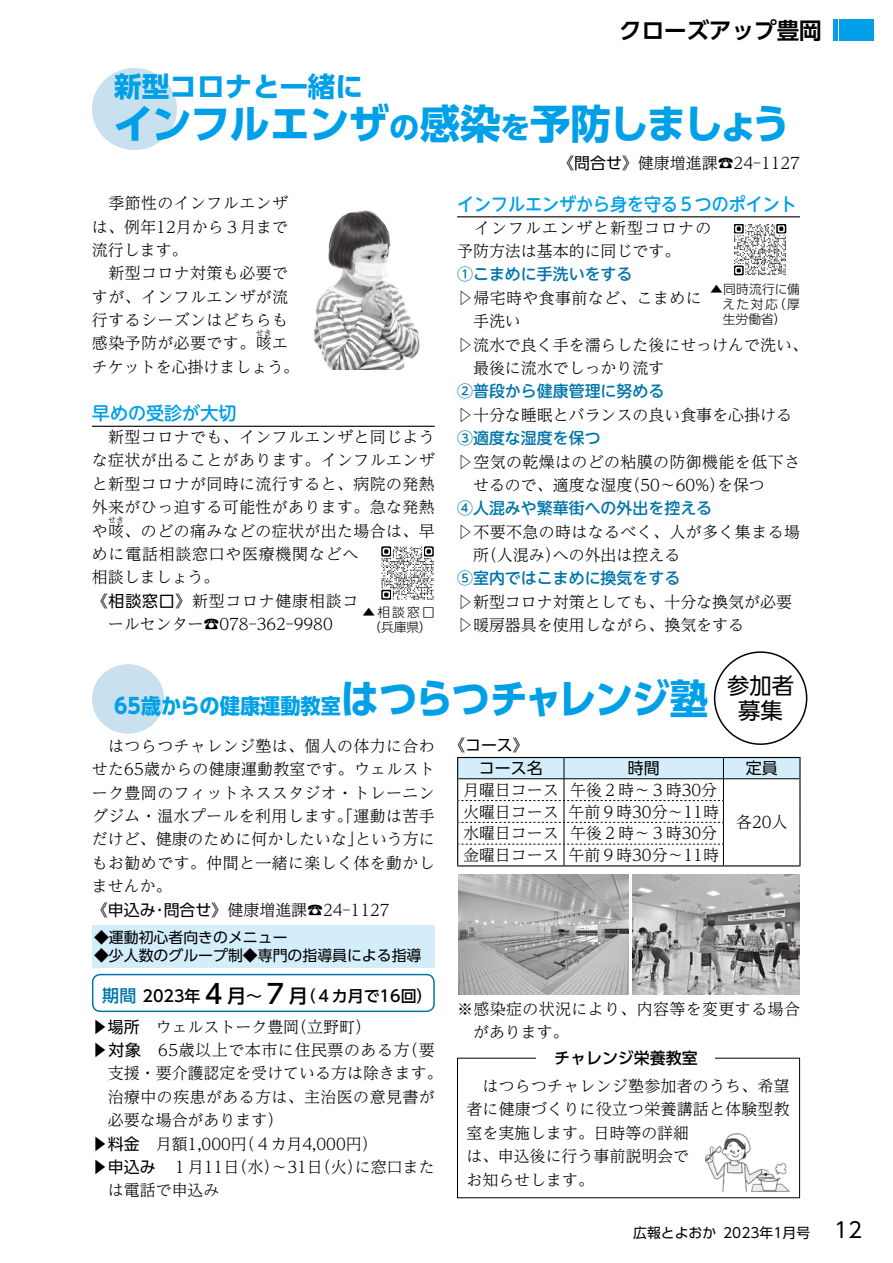
<style>
.page{position:relative;width:893px;height:1263px;background:#fff}
.page>*{position:absolute;margin:0;border:0;box-sizing:border-box;transform-origin:0 0}
.t1{font:700 40.35px "UD Shin Go Pro";letter-spacing:-.045em;color:#00a0e9}
.t2{font:700 27.6px "UD Shin Go Pro";color:#00a0e9}
.t3{font:500 26.55px "UD Shin Go Pr 6";color:#000}
.t4{font:700 22.5px "UD Shin Go Pr 6 De";color:#000}
.t5{font:22.35px/25.5px "UD Shin Go Pr 6";color:#000;text-align:center}
.t6{font:700 21.3px "UD Shin Go Pro";color:#00a0e9;scale:.95 1}
.t7{font:21.3px "UD Shin Go Pr 6";color:#000}
.t8{font:500 19.2px "UD Shin Go Pr 6";color:#000}
.t9{font:500 18px "UD Shin M Go Pro";color:#00a0e9;scale:.94 1}
.t10{font:500 18px "UD Shin M Go Pro";color:#00a0e9}
.t11{font:300 15.9px/23.4px "UD Reimin Pr 6";letter-spacing:.015em;color:#000}
.t12{font:500 15.9px "UD Shin M Go Pro";color:#0075a9}
.t13{font:300 15.9px "UD Reimin Pr 6";letter-spacing:.045em;color:#000}
.t14{font:300 15.9px/23.4px "UD Reimin Pr 6";letter-spacing:.065em;color:#000}
.t15{font:500 15.9px "UD Shin Go Pr 6";color:#000}
.t16{font:300 15.9px "UD Reimin Pr 6";letter-spacing:.035em;color:#000}
.t17{font:15.9px "UD Shin Go Pr 6";color:#000}
.t18{font:14.85px "UD Shin Go Pr 6";color:#000}
.t19{font:13.8px "UD Shin Go Pr 6";color:#000}
.t20{font:300 12.75px/14.9px "UD Shin Go Pr 6";letter-spacing:.02em;color:#000;text-align:right}
.t21{font:300 12.75px/14.9px "UD Shin Go Pr 6";letter-spacing:.04em;color:#000}
.t22{font:300 7.95px "UD Reimin Pr 6";color:#000}
.s1{font-size:30.3px}
.s2{font-family:"UD Shin Go Pr 6";font-weight:400}
.s3{font-family:"Gothic BBB Pr 5";font-weight:500}
.s4{font-size:40.35px}
.s5{font-size:15.9px}
.s6{font-size:19.2px}
.s7{font-size:16.95px;color:#0075a9}
</style>
<div class="page">
<div style="left:457px;top:1058px;width:343px;height:140px;border:1px solid #000"></div>
<div style="left:92px;top:68px;width:85px;height:82px;background:#c9e1ef;border-radius:50%"></div>
<div style="left:92px;top:664px;width:72px;height:70px;background:#c9e1ef;border-radius:50%"></div>
<hr style="left:457px;top:216px;width:343px;height:1px;background:#000">
<hr style="left:92px;top:426px;width:343px;height:1px;background:#000">
<img style="left:314px;top:210px;width:106px;height:160px">
<div style="left:714px;top:651px;width:93px;height:94px;border:2px solid #000;border-radius:50%"></div>
<hr style="left:723px;top:865px;width:77px;height:1px;background:#000">
<hr style="left:457px;top:865px;width:107px;height:1px;background:#000">
<hr style="left:564px;top:865px;width:159px;height:1px;background:#000">
<svg style="left:457px;top:757px;width:343px;height:108px"></svg>
<img style="left:458px;top:875px;width:170px;height:119px">
<img style="left:632px;top:875px;width:168px;height:119px">
<div style="left:92px;top:974px;width:343px;height:38px;border:2px solid #0075a9;border-radius:8px"></div>
<div style="left:92px;top:925px;width:343px;height:42px;background:#d3edfb"></div>
<img style="left:705px;top:1134px;width:85px;height:57px">
<div style="left:537px;top:1050px;width:178px;height:17px;background:#fff"></div>
<img style="left:733px;top:224px;width:54px;height:52px">
<img style="left:381px;top:546px;width:53px;height:54px">
<div style="left:840px;top:20px;width:34px;height:21px;background:#00a0e9"></div>
<div style="left:833px;top:20px;width:5px;height:21px;background:#00a0e9"></div>
<h3 class="t4" style="left:619px;top:12px;width:204px">クローズアップ豊岡</h3>
<h2 class="t2" style="left:114px;top:64px;width:250px">新型コロナと一緒に</h2>
<h1 class="t1" style="left:113px;top:90px;width:679px">インフルエンザ<span class="s1">の</span>感染<span class="s1">を</span>予防しましょう</h1>
<p class="t11" style="left:92px;top:191px;width:198px">　季節性のインフルエンザは、例年12月から３月まで流行します。<br>　新型コロナ対策も必要ですが、インフルエンザが流行するシーズンはどちらも感染予防が必要です。咳エ</p>
<p class="t22" style="left:256px;top:326px;width:17px">せき</p>
<p class="t11" style="left:92px;top:355px;width:209px">チケットを心掛けましょう。</p>
<p class="t10" style="left:92px;top:399px;width:146px">早めの受診が大切</p>
<p class="t11" style="left:92px;top:425px;width:344px;text-align:justify">　新型コロナでも、インフルエンザと同じような症状が出ることがあります。インフルエンザと新型コロナが同時に流行すると、病院の発熱外来がひっ迫する可能性があります。急な発熱や咳、のどの痛みなどの症状が出た場合は、早</p>
<p class="t22" style="left:108px;top:513px;width:17px">せき</p>
<p class="t13" style="left:92px;top:541px;width:268px">めに電話相談窓口や医療機関などへ</p>
<p class="t11" style="left:92px;top:565px;width:129px">相談しましょう。</p>
<p class="t13" style="left:92px;top:588px;width:268px"><span class="s2">《相談窓口》</span>新型コロナ健康相談コ</p>
<p class="t11" style="left:108px;top:612px;width:226px">ールセンター☎078-362-9980</p>
<p class="t20" style="left:362px;top:604px;width:74px;text-align:center">▲相談窓口（兵庫県(</p>
<p class="t11" style="left:558px;top:151px;width:243px"><span class="s2">《問合せ》</span>健康増進課☎24-1127</p>
<p class="t9" style="left:457px;top:189px;width:363px">インフルエンザから身を守る５つのポイント</p>
<p class="t14" style="left:457px;top:215px;width:256px">　インフルエンザと新型コロナの予防方法は基本的に同じです。</p>
<p class="t12" style="left:457px;top:261px;width:177px">①こまめに手洗いをする</p>
<p class="t11" style="left:457px;top:285px;width:246px"><span class="s3">▷</span>帰宅時や食事前など、こまめに</p>
<p class="t11" style="left:473px;top:309px;width:49px">手洗い</p>
<p class="t11" style="left:457px;top:332px;width:352px"><span class="s3">▷</span>流水で良く手を濡らした後にせっけんで洗い、</p>
<p class="t11" style="left:473px;top:356px;width:193px">最後に流水でしっかり流す</p>
<p class="t12" style="left:457px;top:378px;width:209px">②普段から健康管理に努める</p>
<p class="t11" style="left:457px;top:402px;width:336px"><span class="s3">▷</span>十分な睡眠とバランスの良い食事を心掛ける</p>
<p class="t12" style="left:457px;top:425px;width:145px">③適度な湿度を保つ</p>
<p class="t11" style="left:717px;top:449px;width:84px;text-indent:-260px"><span class="s3">▷</span>空気の乾燥はのどの粘膜の防御機能を低下さを保つ</p>
<p class="t20" style="left:710px;top:281px;width:91px"><span class="s3">▲</span>同時流行に備（厚</p>
<p class="t21" style="left:723px;top:296px;width:66px">えた対応生労働省(</p>
<p class="t11" style="left:625px;top:473px;width:102px">（50〜60%）</p>
<p class="t11" style="left:473px;top:473px;width:161px">せるので、適度な湿度</p>
<p class="t12" style="left:457px;top:495px;width:257px">④人混みや繁華街への外出を控える</p>
<p class="t11" style="left:553px;top:519px;width:249px;text-indent:-96px"><span class="s3">▷</span>不要不急の時はなるべく、人が多く集まる場への外出は控える</p>
<p class="t11" style="left:473px;top:543px;width:89px">（所人混み）</p>
<p class="t12" style="left:457px;top:565px;width:225px">⑤室内ではこまめに換気をする</p>
<p class="t11" style="left:457px;top:590px;width:336px"><span class="s3">▷</span>新型コロナ対策としても、十分な換気が必要<span class="s3">▷</span>暖房器具を使用しながら、換気をする</p>
<h3 class="t6" style="left:114px;top:689px;width:627px">65歳からの健康運動教室<span class="s4">はつらつチャレンジ塾</span></h3>
<p class="t11" style="left:92px;top:733px;width:344px;text-align:right">　はつらつチャレンジ塾は、個人の体力に合わせた65歳からの健康運動教室です。ウェルストーク豊岡のフィットネススタジオ・トレーニングジム・温水プールを利用します。「運動は苦手という方に</p>
<p class="t11" style="left:92px;top:827px;width:344px">だけど、健康のために何かしたいな」<br>もお勧めです。仲間と一緒に楽しく体を動かしませんか。<br><span class="s2">《申込み･問合せ》</span>健康増進課☎24-1127</p>
<p class="t18" style="left:94px;top:925px;width:195px">◆運動初心者向きのメニュー</p>
<p class="t18" style="left:94px;top:943px;width:329px">◆少人数のグループ制◆専門の指導員による指導</p>
<p class="t17" style="left:449px;top:732px;width:81px">《コース《</p>
<p class="t17" style="left:479px;top:755px;width:65px">コース名</p>
<p class="t17" style="left:628px;top:755px;width:33px">時間</p>
<p class="t11" style="left:463px;top:777px;width:97px">月曜日コース</p>
<p class="t11" style="left:570px;top:777px;width:149px">午後２時〜３時30分</p>
<p class="t11" style="left:463px;top:799px;width:97px">火曜日コース</p>
<p class="t11" style="left:568px;top:799px;width:152px">午前９時30分〜11時</p>
<p class="t11" style="left:463px;top:821px;width:97px">水曜日コース</p>
<p class="t11" style="left:570px;top:821px;width:149px">午後２時〜３時30分</p>
<p class="t11" style="left:463px;top:843px;width:97px">金曜日コース</p>
<p class="t11" style="left:568px;top:843px;width:152px">午前９時30分〜11時</p>
<h3 class="t5" style="left:727px;top:672px;width:68px">参加者募集</h3>
<p class="t17" style="left:746px;top:755px;width:33px">定員</p>
<p class="t11" style="left:736px;top:810px;width:53px">各20人</p>
<h3 class="t3" style="left:185px;top:972px;width:44px">４<span class="s5">年</span></h3>
<h3 class="t3" style="left:246px;top:972px;width:44px">７<span class="s5">〜</span></h3>
<p class="t8" style="left:227px;top:980px;width:21px">月</p>
<p class="t15" style="left:289px;top:983px;width:145px">（<span class="s6">月</span>４カ月で16回(</p>
<p class="t15" style="left:102px;top:983px;width:84px"><span class="s7">期間</span> 2023</p>
<p class="t11" style="left:291px;top:1014px;width:81px">（立野町(</p>
<p class="t11" style="left:92px;top:1014px;width:209px"><span class="s2">▶場所</span>　ウェルストーク豊岡</p>
<p class="t11" style="left:402px;top:1038px;width:34px">（要</p>
<p class="t16" style="left:92px;top:1037px;width:319px"><span class="s2">▶対象</span>　65歳以上で本市に住民票のある方</p>
<p class="t11" style="left:108px;top:1061px;width:336px">支援・要介護認定を受けている方は除きます。</p>
<p class="t11" style="left:108px;top:1084px;width:328px">治療中の疾患がある方は、主治医の意見書が</p>
<p class="t11" style="left:108px;top:1108px;width:177px">必要な場合があります(</p>
<p class="t11" style="left:92px;top:1131px;width:287px"><span class="s2">▶料金</span>　月額1,000 （円４カ月4,000円(</p>
<p class="t11" style="left:355px;top:1154px;width:81px">に窓口また</p>
<p class="t11" style="left:108px;top:1154px;width:256px;text-indent:-16px"><span class="s2">▶申込み</span>　１月11 （日水）〜31 （日火）は電話で申込み</p>
<p class="t11" style="left:473px;top:996px;width:328px;text-indent:-16px">※感染症の状況により、内容等を変更する場合があります。</p>
<p class="t15" style="left:554px;top:1045px;width:145px">チャレンジ栄養教室</p>
<p class="t11" style="left:466px;top:1074px;width:325px">　はつらつチャレンジ塾参加者のうち、希望者に健康づくりに役立つ栄養講話と体験型教室を実施します。日時等の詳細<br>は、申込後に行う事前説明会で<br>お知らせします。</p>
<p class="t19" style="left:633px;top:1222px;width:84px">広報とよおか</p>
<p class="t19" style="left:723px;top:1222px;width:89px">2023年1月号</p>
<h3 class="t7" style="left:834px;top:1213px;width:30px">12</h3>
</div>
